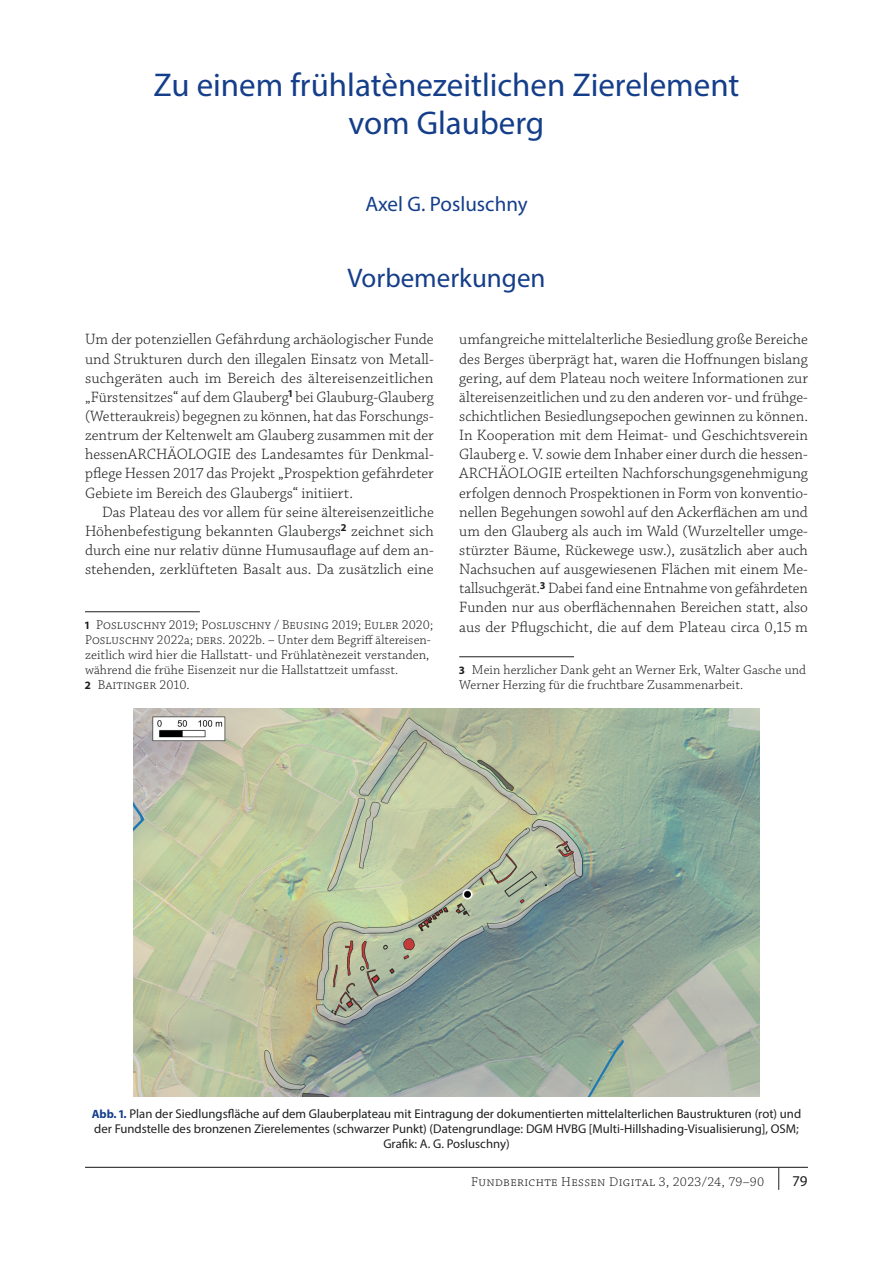
<style>
.page{position:relative;width:893px;height:1263px;background:#fff}
.page>*{position:absolute;margin:0;border:0;box-sizing:border-box;transform-origin:0 0}
.t1{font:33px/38.2px "Myriad Pro";color:#153e8a;text-align:center}
.t2{font:27px "Myriad Pro";color:#153e8a}
.t3{font:21px "Myriad Pro";color:#153e8a}
.t4{font:300 15.75px/19.2px "Chaparral Pro";color:#1d1e1f;text-align:justify}
.t5{font:15px "Myriad Pro";color:#1d1e1f}
.t6{font:300 13.5px/15px "Chaparral Pro";letter-spacing:.005em;color:#1d1e1f}
.t7{font:300 13.5px "Chaparral Pro";letter-spacing:.025em;color:#1d1e1f}
.t8{font:12.75px/15px "Myriad Pro";color:#1d1e1f;text-align:center}
.s1{font-family:"Myriad Pro";font-weight:700;font-size:11.25px}
.s2{font-weight:700;font-size:12px;color:#153e8a}
</style>
<div class="page">
<hr style="left:85px;top:1167px;width:723px;height:1px;background:#1d1e1f">
<svg style="left:778px;top:1168px;width:1px;height:22px"></svg>
<img style="left:133px;top:708px;width:627px;height:388px">
<hr style="left:85px;top:611px;width:115px;height:1px;background:#1d1e1f">
<hr style="left:459px;top:656px;width:115px;height:1px;background:#1d1e1f">
<h1 class="t1" style="left:153px;top:65px;width:587px">Zu einem frühlatènezeitlichen Zierelement vom Glauberg</h1>
<h3 class="t3" style="left:365px;top:190px;width:164px">Axel G. Posluschny</h3>
<h2 class="t2" style="left:347px;top:261px;width:200px">Vorbemerkungen</h2>
<p class="t4" style="left:85px;top:331px;width:350px">Um der potenziellen Gefährdung archäologischer Funde und Strukturen durch den illegalen Einsatz von Metall&shy;suchgeräten auch im Bereich des ältereisenzeitlichen „Fürstensitzes“ auf dem Glauberg<sup>1</sup> bei Glauburg-Glauberg (Wetteraukreis) begegnen zu können, hat das Forschungs&shy;zentrum der Keltenwelt am Glauberg zusammen mit der hessenARCHÄOLOGIE des Landesamtes für Denkmal&shy;pflege Hessen 2017 das Projekt „Prospektion gefährdeter Gebiete im Bereich des Glaubergs“ initiiert.</p>
<p class="t4" style="left:85px;top:503px;width:350px;text-indent:17px">Das Plateau des vor allem für seine ältereisenzeitliche Höhenbefestigung bekannten Glaubergs<sup>2</sup> zeichnet sich durch eine nur relativ dünne Humusauflage auf dem an&shy;stehenden, zerklüfteten Basalt aus. Da zusätzlich eine</p>
<p class="t6" style="left:85px;top:618px;width:350px"><span class="s1">1</span> Posluschny 2019; Posluschny / Beusing 2019; Euler 2020; Posluschny 2022a; ders. 2022b. – Unter dem Begriff ältereisen&shy;zeitlich wird hier die Hallstatt- und Frühlatènezeit verstanden, während die frühe Eisenzeit nur die Hallstattzeit umfasst.<br><span class="s1">2</span> Baitinger 2010.</p>
<p class="t4" style="left:459px;top:331px;width:350px">umfangreiche mittelalterliche Besiedlung große Bereiche des Berges überprägt hat, waren die Hoffnungen bislang gering, auf dem Plateau noch weitere Informationen zur ältereisenzeitlichen und zu den anderen vor- und frühge&shy;schichtlichen Besiedlungsepochen gewinnen zu können.<br>In Kooperation mit dem Heimat- und Geschichtsverein Glauberg e. V. sowie dem Inhaber einer durch die hessen-ARCHÄOLOGIE erteilten Nachforschungsgenehmigung erfolgen dennoch Prospektionen in Form von konventio&shy;nellen Begehungen sowohl auf den Ackerflächen am und um den Glauberg als auch im Wald (Wurzelteller umge&shy;stürzter Bäume, Rückewege usw.), zusätzlich aber auch Nachsuchen auf ausgewiesenen Flächen mit einem Me&shy;tallsuchgerät.<sup>3</sup> Dabei fand eine Entnahme von gefährdeten Funden nur aus oberflächennahen Bereichen statt, also aus der Pflugschicht, die auf dem Plateau circa 0,15 m</p>
<p class="t6" style="left:459px;top:663px;width:348px"><span class="s1">3</span> Mein herzlicher Dank geht an Werner Erk, Walter Gasche und<br>Werner Herzing für die fruchtbare Zusammenarbeit.</p>
<p class="t8" style="left:92px;top:1106px;width:711px"><span class="s2">Abb. 1.</span> Plan der Siedlungsfläche auf dem Glauberplateau mit Eintragung der dokumentierten mittelalterlichen Baustrukturen (rot) und der Fundstelle des bronzenen Zierelementes (schwarzer Punkt) (Datengrundlage: DGM HVBG [Multi-Hillshading-Visualisierung], OSM;<br>Grafik: A. G. Posluschny)</p>
<p class="t7" style="left:471px;top:1175px;width:295px">Fundberichte Hessen Digital 3, 2023/24, 79–90</p>
<p class="t5" style="left:793px;top:1172px;width:16px">79</p>
</div>
